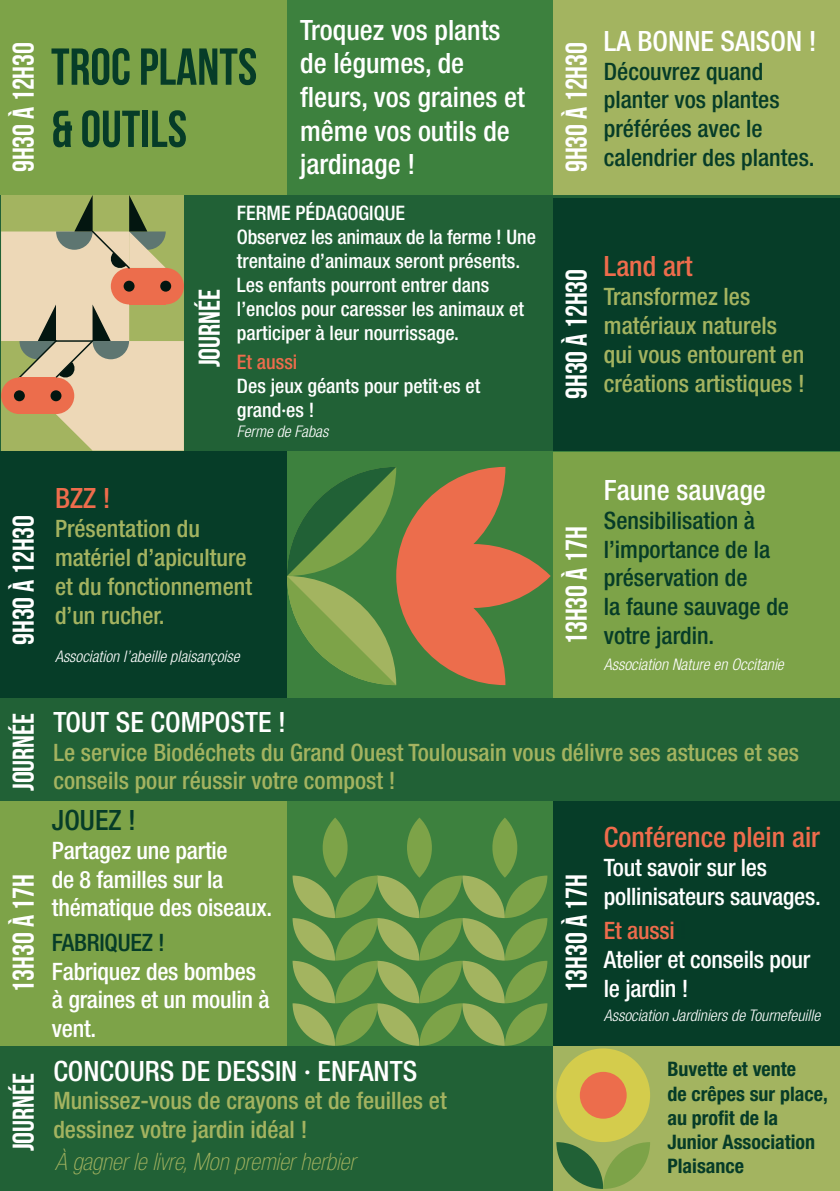
<style>
.page{position:relative;width:840px;height:1191px;background:#fff}
.page>*{position:absolute;margin:0;border:0;box-sizing:border-box;transform-origin:0 0}
.t1{font:700 51.8px "Bebas Neue";color:#063c28}
.t2{font:700 30px "Bebas Neue";color:#fff}
.t3{font:500 condensed 28px/33.6px "Helvetica Neue LT Std";color:#fff}
.t4{font:500 condensed 28px "Helvetica Neue LT Std";color:#ee6c4c}
.t5{font:500 condensed 28px "Helvetica Neue LT Std";color:#063c28}
.t6{font:500 condensed 24px/28.8px "Helvetica Neue LT Std";color:#a4b360}
.t7{font:500 condensed 24px/28.8px "Helvetica Neue LT Std";letter-spacing:-.01em;color:#fff}
.t8{font:500 condensed 24px/28.8px "Helvetica Neue LT Std";color:#063c28}
.t9{font:italic 100 condensed 24px "Helvetica Neue LT Std";color:#a4b360}
.t10{font:500 condensed 24px "Helvetica Neue LT Std";letter-spacing:-.01em;color:#ee6c4c}
.t11{font:500 condensed 20px/24px "Helvetica Neue LT Std";color:#fff}
.t12{font:700 condensed 20px/24px "Helvetica Neue LT Std";color:#063c28}
.t13{font:500 condensed 20px "Helvetica Neue LT Std";color:#ee6c4c}
.t14{font:italic 300 condensed 16px "Helvetica Neue LT Std";color:#fff}
.s1{color:#063c28}
</style>
<div class="page">
<div style="left:0;top:0;width:839px;height:1191px;background:#3d813e"></div>
<div style="left:0;top:195px;width:839px;height:255px;background:#216136"></div>
<div style="left:0;top:800px;width:286px;height:246px;background:#7da348"></div>
<div style="left:553px;top:800px;width:286px;height:245px;background:#063d28"></div>
<div style="left:553px;top:198px;width:286px;height:252px;background:#063d28"></div>
<div style="left:0;top:0;width:286px;height:195px;background:#7da348"></div>
<div style="left:553px;top:0;width:286px;height:195px;background:#a3b460"></div>
<div style="left:553px;top:452px;width:286px;height:246px;background:#7da348"></div>
<div style="left:0;top:451px;width:286px;height:246px;background:#063d28"></div>
<div style="left:0;top:698px;width:839px;height:102px;background:#216136"></div>
<div style="left:0;top:1046px;width:839px;height:145px;background:#216136"></div>
<svg style="left:292px;top:817px;width:255px;height:228px"></svg>
<div style="left:553px;top:1046px;width:286px;height:145px;background:#a3b460"></div>
<svg style="left:287px;top:467px;width:263px;height:218px"></svg>
<svg style="left:1px;top:195px;width:183px;height:255px;background:#c7b68a"></svg>
<hr style="left:55px;top:340px;width:38px;height:2px;background:#031610">
<svg style="left:556px;top:1142px;width:93px;height:46px"></svg>
<div style="left:556px;top:1048px;width:93px;height:94px;background:#d4cc4c;border-radius:50%"></div>
<div style="left:579px;top:1071px;width:47px;height:47px;background:#ec6d4c;border-radius:50%"></div>
<p class="t3" style="left:300px;top:13px;width:226px">Troquez vos plants de légumes, de fleurs, vos graines et même vos outils de jardinage !</p>
<p class="t11" style="left:237px;top:200px;width:170px">FERME PÉDAGOGIQUE</p>
<p class="t11" style="left:237px;top:224px;width:300px">Observez les animaux de la ferme ! Une trentaine d’animaux seront présents.<br>Les enfants pourront entrer dans l’enclos pour caresser les animaux et participer à leur nourrissage.</p>
<p class="t13" style="left:237px;top:350px;width:62px">Et aussi</p>
<p class="t11" style="left:237px;top:374px;width:245px">Des jeux géants pour petit·es et grand·es !</p>
<p class="t2" style="left:7px;top:172px;width:132px;rotate:-90deg">9H30 À 12H30</p>
<p class="t2" style="left:559px;top:172px;width:132px;rotate:-90deg">9H30 À 12H30</p>
<p class="t1" style="left:51px;top:38px;width:207px">TROC PLANTS</p>
<p class="t1" style="left:51px;top:101px;width:137px">&amp; OUTILS</p>
<p class="t2" style="left:559px;top:399px;width:132px;rotate:-90deg">9H30 À 12H30</p>
<p class="t2" style="left:193px;top:367px;width:80px;rotate:-90deg">JOURNÉE</p>
<p class="t14" style="left:237px;top:422px;width:93px">Ferme de Fabas</p>
<p class="t3" style="left:603px;top:24px;width:214px">LA BONNE SAISON !</p>
<p class="t8" style="left:603px;top:56px;width:212px">Découvrez quand planter vos plantes préférées avec le calendrier des plantes.</p>
<p class="t4" style="left:603px;top:250px;width:90px">Land art</p>
<p class="t6" style="left:603px;top:282px;width:202px">Transformez les matériaux naturels qui vous entourent en créations artistiques !</p>
<p class="t2" style="left:7px;top:645px;width:132px;rotate:-90deg">9H30 À 12H30</p>
<p class="t2" style="left:7px;top:791px;width:80px;rotate:-90deg">JOURNÉE</p>
<p class="t3" style="left:603px;top:473px;width:163px">Faune sauvage</p>
<p class="t8" style="left:603px;top:505px;width:186px">Sensibilisation à l’importance de la préservation de<br>la faune sauvage de votre jardin.</p>
<p class="t4" style="left:55px;top:482px;width:57px">BZZ !</p>
<p class="t6" style="left:55px;top:514px;width:198px">Présentation du matériel d’apiculture et du fonctionnement d’un rucher.</p>
<p class="t2" style="left:559px;top:645px;width:120px;rotate:-90deg">13H30 À 17H</p>
<p class="t14" style="left:55px;top:646px;width:186px">Association l’abeille plaisançoise</p>
<p class="t14" style="left:603px;top:655px;width:181px">Association Nature en Occitanie</p>
<p class="t3" style="left:53px;top:704px;width:234px">TOUT SE COMPOSTE !</p>
<p class="t6" style="left:53px;top:737px;width:746px">Le service Biodéchets du Grand Ouest Toulousain vous délivre ses astuces et ses conseils pour réussir votre compost !</p>
<p class="t5" style="left:52px;top:803px;width:85px">JOUEZ !</p>
<p class="t7" style="left:52px;top:835px;width:221px">Partagez une partie<br>de 8 familles sur la thématique des oiseaux.</p>
<p class="t8" style="left:52px;top:927px;width:114px">FABRIQUEZ !</p>
<p class="t7" style="left:52px;top:956px;width:219px">Fabriquez des bombes à graines et un moulin à vent.</p>
<p class="t2" style="left:7px;top:992px;width:120px;rotate:-90deg">13H30 À 17H</p>
<p class="t2" style="left:559px;top:992px;width:120px;rotate:-90deg">13H30 À 17H</p>
<p class="t2" style="left:7px;top:1151px;width:80px;rotate:-90deg">JOURNÉE</p>
<p class="t3" style="left:53px;top:1053px;width:365px">CONCOURS DE DESSIN · ENFANTS</p>
<p class="t6" style="left:53px;top:1086px;width:394px">Munissez-vous de crayons et de feuilles et dessinez votre jardin idéal !</p>
<p class="t9" style="left:55px;top:1148px;width:301px">À gagner le livre, Mon premier herbier</p>
<p class="t4" style="left:603px;top:820px;width:217px">Conférence plein air</p>
<p class="t7" style="left:603px;top:852px;width:218px">Tout savoir sur les pollinisateurs sauvages.</p>
<p class="t10" style="left:603px;top:916px;width:84px">Et aussi <span class="s1">!</span></p>
<p class="t7" style="left:603px;top:944px;width:208px">Atelier et conseils pour le jardin !</p>
<p class="t14" style="left:603px;top:1006px;width:218px">Association Jardiniers de Tournefeuille</p>
<p class="t12" style="left:667px;top:1057px;width:130px">Buvette et vente</p>
<p class="t12" style="left:667px;top:1081px;width:162px">de crêpes sur place, au profit de la<br>Junior Association<br>Plaisance</p>
</div>
